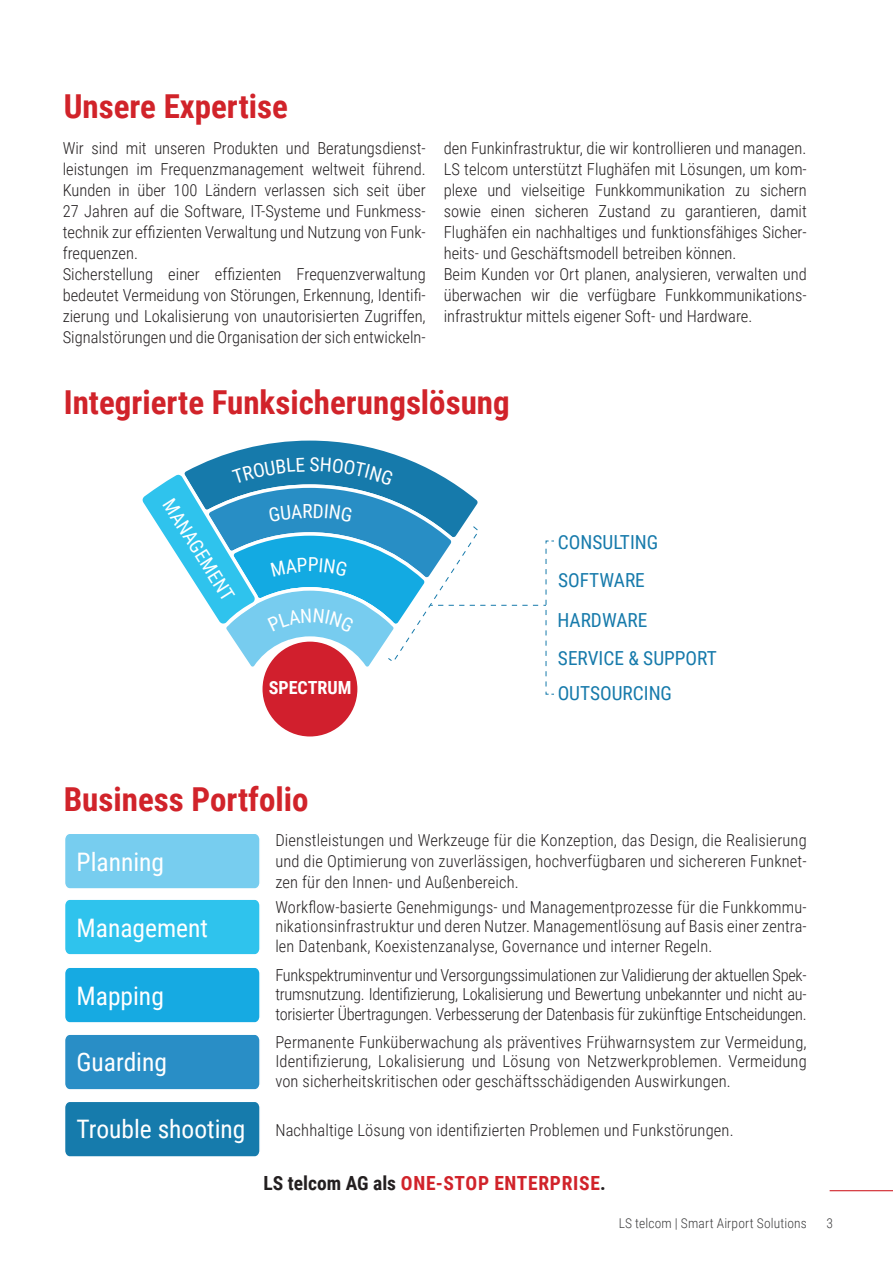
<style>
.page{position:relative;width:893px;height:1263px;background:#fff}
.page>*{position:absolute;margin:0;border:0;box-sizing:border-box;transform-origin:0 0}
.t1{font:700 33px "Roboto Condensed";color:#d1232a}
.t2{font:25.5px "Roboto Condensed";color:#fff}
.t3{font:700 19.5px "Roboto Condensed";letter-spacing:.035em;color:#d1232a}
.t4{font:19.35px/38.5px "Roboto Condensed";color:#167aab}
.t5{font:19.35px "Roboto Condensed";color:#fff}
.t6{font:700 18px "Roboto Condensed";color:#fff}
.t7{font:300 16.5px/21px "Roboto Condensed";color:#231f20;text-align:justify}
.t8{font:300 13.5px "Roboto Condensed";letter-spacing:.01em;color:#3e3e3f}
.s1{font-weight:400;font-size:25.5px;color:#fff}
.s2{color:#231f20}
</style>
<div class="page">
<hr style="left:830px;top:1190px;width:63px;height:1px;background:#d1232a">
<div style="left:65px;top:834px;width:195px;height:55px;background:#77cdef"></div>
<div style="left:65px;top:899px;width:195px;height:56px;background:#2fc3ed"></div>
<div style="left:65px;top:968px;width:195px;height:55px;background:#16aae2"></div>
<div style="left:65px;top:1035px;width:195px;height:55px;background:#298ec6"></div>
<div style="left:65px;top:1102px;width:195px;height:55px;background:#167bac"></div>
<div style="left:262px;top:641px;width:96px;height:96px;background:#d11f2d;border-radius:50%"></div>
<svg style="left:142px;top:440px;width:412px;height:255px"></svg>
<h1 class="t1" style="left:64px;top:83px;width:226px">Unsere Expertise</h1>
<p class="t7" style="left:63px;top:137px;width:365px;text-align:left">Wir sind mit unseren Produkten und Beratungsdienst&shy;leistungen im Frequenzmanagement weltweit führend.<br>Kunden in über 100 Ländern verlassen sich seit über 27 Jahren auf die Software, IT-Systeme und Funkmess&shy;technik zur effizienten Verwaltung und Nutzung von Funk&shy;frequenzen.<br>Sicherstellung einer effizienten Frequenzverwaltung bedeutet Vermeidung von Störungen, Erkennung, Identifi&shy;zierung und Lokalisierung von unautorisierten Zugriffen, Signalstörungen und die Organisation der sich entwickeln-</p>
<p class="t7" style="left:444px;top:137px;width:365px;text-align:left">den Funkinfrastruktur, die wir kontrollieren und managen.<br>LS telcom unterstützt Flughäfen mit Lösungen, um kom&shy;plexe und vielseitige Funkkommunikation zu sichern sowie einen sicheren Zustand zu garantieren, damit Flughäfen ein nachhaltiges und funktionsfähiges Sicher&shy;heits- und Geschäftsmodell betreiben können.<br>Beim Kunden vor Ort planen, analysieren, verwalten und überwachen wir die verfügbare Funkkommunikations&shy;infrastruktur mittels eigener Soft- und Hardware.</p>
<h1 class="t1" style="left:64px;top:379px;width:447px">Integrierte Funksicherungslösung</h1>
<p class="t5" style="left:179px;top:493px;width:117px;rotate:58deg">MANAGEMENT</p>
<p class="t6" style="left:269px;top:675px;width:84px">SPECTRUM</p>
<p class="t4" style="left:557px;top:522px;width:161px">CONSULTING<br>SOFTWARE<br>HARDWARE<br>SERVICE &amp; SUPPORT</p>
<p class="t4" style="left:558px;top:673px;width:116px">OUTSOURCING</p>
<h1 class="t1" style="left:64px;top:776px;width:246px">Business Portfolio</h1>
<h2 class="t2" style="left:77px;top:844px;width:89px">Planning</h2>
<p class="t7" style="left:275px;top:829px;width:533px">Dienstleistungen und Werkzeuge für die Konzeption, das Design, die Realisierung und die Optimierung von zuverlässigen, hochverfügbaren und sichereren Funknet&shy;zen für den Innen- und Außenbereich.</p>
<h2 class="t2" style="left:77px;top:910px;width:133px">Management</h2>
<h2 class="t2" style="left:77px;top:978px;width:89px">Mapping</h2>
<p class="t7" style="left:275px;top:897px;width:533px;line-height:19.5px">Workflow-basierte Genehmigungs- und Managementprozesse für die Funkkommu&shy;nikationsinfrastruktur und deren Nutzer. Managementlösung auf Basis einer zentra&shy;len Datenbank, Koexistenzanalyse, Governance und interner Regeln.</p>
<p class="t7" style="left:275px;top:965px;width:533px;line-height:19.5px">Funkspektruminventur und Versorgungssimulationen zur Validierung der aktuellen Spek&shy;trumsnutzung. Identifizierung, Lokalisierung und Bewertung unbekannter und nicht au&shy;torisierter Übertragungen. Verbesserung der Datenbasis für zukünftige Entscheidungen.</p>
<p class="t7" style="left:275px;top:1032px;width:533px;line-height:19.5px">Permanente Funküberwachung als präventives Frühwarnsystem zur Vermeidung, Identifizierung, Lokalisierung und Lösung von Netzwerkproblemen. Vermeidung von sicherheitskritischen oder geschäftsschädigenden Auswirkungen.</p>
<p class="t7" style="left:77px;top:1119px;width:659px"><span class="s1">Trouble shooting</span> Nachhaltige Lösung von identifizierten Problemen und Funkstörungen.</p>
<h2 class="t2" style="left:77px;top:1043px;width:92px">Guarding</h2>
<p class="t3" style="left:264px;top:1170px;width:344px"><span class="s2">LS telcom AG als</span> ONE-STOP ENTERPRISE<span class="s2">.</span></p>
<p class="t8" style="left:619px;top:1214px;width:190px">LS telcom | Smart Airport Solutions</p>
<p class="t8" style="left:826px;top:1214px;width:8px">3</p>
</div>
